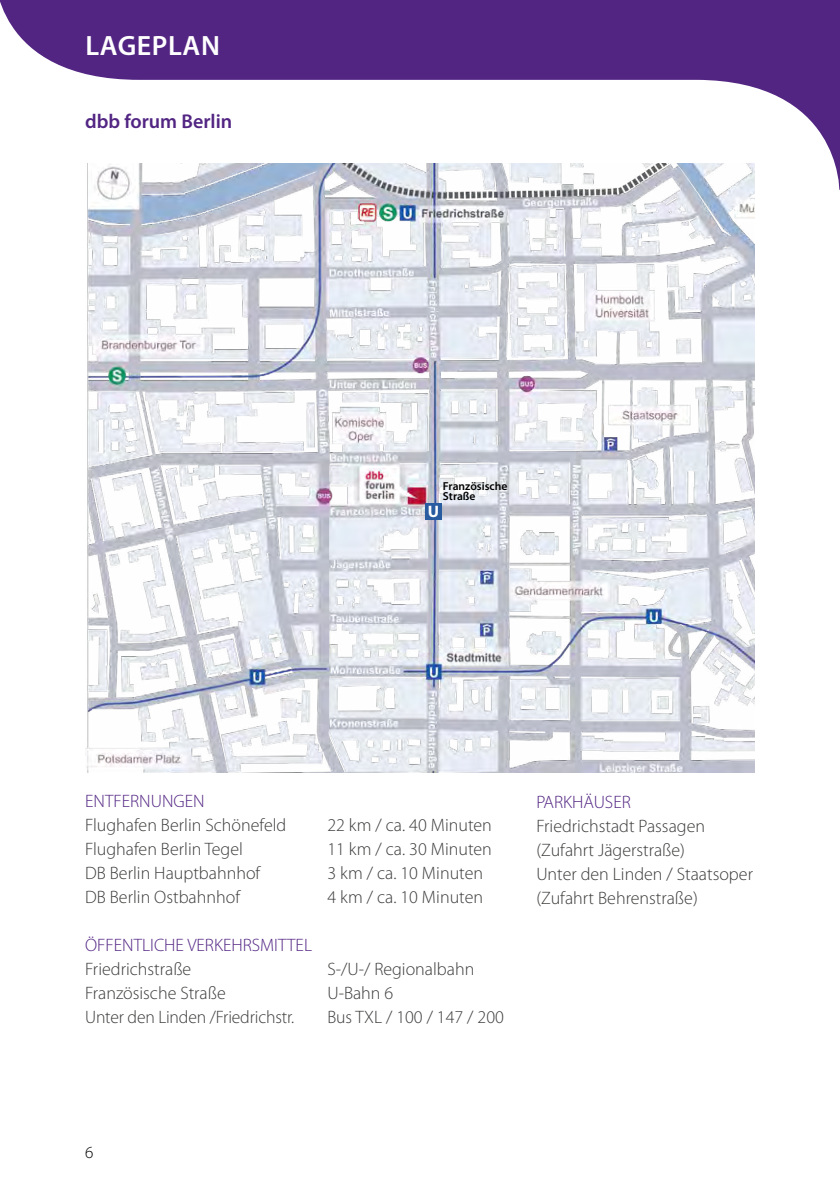
<style>
.page{position:relative;width:840px;height:1191px;background:#fff}
.page>*{position:absolute;margin:0;border:0;box-sizing:border-box;transform-origin:0 0}
.t1{font:600 28px "Myriad Pro";letter-spacing:.02em;color:#fff}
.t2{font:600 20px "Myriad Pro";color:#522583}
.t3{font:300 18px/24px "Myriad Pro";color:#3c3c3b}
.t4{font:300 18px "Myriad Pro";color:#522583}
.t5{font:300 17px "Myriad Pro";color:#000}
.t6{font:700 16.6px "Myriad Pro";color:#fff}
.t7{font:600 11.6px/10px "Myriad Pro";color:#000}
</style>
<div class="page">
<svg style="left:0;top:0;width:839px;height:190px"></svg>
<div style="left:801px;top:0;width:38px;height:73px;background:#522583"></div>
<img style="left:85px;top:163px;width:669px;height:609px">
<div style="left:425px;top:503px;width:17px;height:17px;background:#295ba0"></div>
<h1 class="t1" style="left:85px;top:28px;width:136px">LAGEPLAN</h1>
<p class="t2" style="left:85px;top:109px;width:148px">dbb forum Berlin</p>
<p class="t7" style="left:442px;top:480px;width:66px">Französische<br>Straße</p>
<p class="t6" style="left:427px;top:501px;width:13px">U</p>
<p class="t4" style="left:85px;top:790px;width:121px">ENTFERNUNGEN</p>
<p class="t3" style="left:85px;top:813px;width:203px">Flughafen Berlin Schönefeld</p>
<p class="t3" style="left:327px;top:813px;width:166px">22 km / ca. 40 Minuten</p>
<p class="t3" style="left:85px;top:837px;width:159px">Flughafen Berlin Tegel</p>
<p class="t3" style="left:327px;top:837px;width:166px">11 km / ca. 30 Minuten</p>
<p class="t3" style="left:85px;top:861px;width:177px">DB Berlin Hauptbahnhof</p>
<p class="t3" style="left:327px;top:861px;width:157px">3 km / ca. 10 Minuten</p>
<p class="t3" style="left:85px;top:885px;width:156px">DB Berlin Ostbahnhof</p>
<p class="t3" style="left:327px;top:885px;width:157px">4 km / ca. 10 Minuten</p>
<p class="t4" style="left:85px;top:934px;width:228px">ÖFFENTLICHE VERKEHRSMITTEL</p>
<p class="t3" style="left:85px;top:957px;width:108px">Friedrichstraße</p>
<p class="t3" style="left:327px;top:957px;width:148px">S-/U-/ Regionalbahn</p>
<p class="t3" style="left:85px;top:981px;width:142px">Französische Straße</p>
<p class="t3" style="left:327px;top:981px;width:67px">U-Bahn 6</p>
<p class="t3" style="left:85px;top:1005px;width:210px">Unter den Linden /Friedrichstr.</p>
<p class="t3" style="left:327px;top:1005px;width:178px">Bus TXL / 100 / 147 / 200</p>
<p class="t4" style="left:536px;top:791px;width:96px">PARKHÄUSER</p>
<p class="t3" style="left:536px;top:813px;width:218px">Friedrichstadt Passagen (Zufahrt Jägerstraße)<br>Unter den Linden / Staatsoper (Zufahrt Behrenstraße)</p>
<p class="t5" style="left:85px;top:1143px;width:10px">6</p>
</div>
